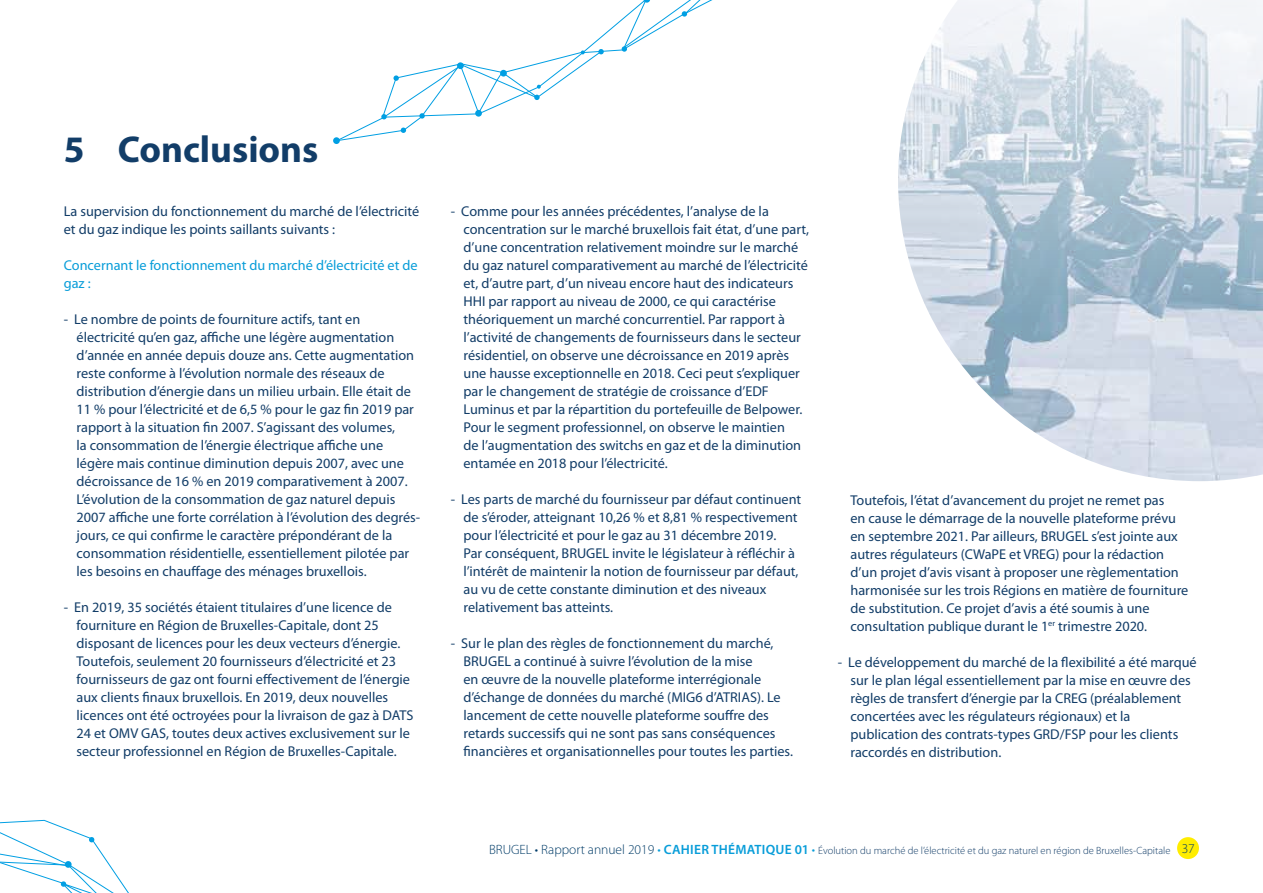
<style>
.page{position:relative;width:1263px;height:893px;background:#fff}
.page>*{position:absolute;margin:0;border:0;box-sizing:border-box;transform-origin:0 0}
.t1{font:700 37.5px "Myriad Pro";color:#123d68}
.t2{font:14.25px/18px "Myriad Pro";color:#123d68}
.t3{font:14.25px/18px "Myriad Pro";color:#089dd9}
.t4{font:300 10.5px "Myriad Pro";color:#123d68}
.s1{font-size:13.5px;color:#003c68}
.s2{font-size:13.5px;color:#089dd9}
.s3{font-weight:600;font-size:13.5px;color:#089dd9}
</style>
<div class="page">
<svg style="left:0;top:819px;width:129px;height:74px"></svg>
<div style="left:333px;top:137px;width:7px;height:7px;background:#009fe3;border-radius:50%"></div>
<svg style="left:335px;top:0;width:378px;height:141px"></svg>
<img style="left:898px;top:0;width:365px;height:481px">
<div style="left:1177px;top:837px;width:22px;height:22px;background:#ffed00;border-radius:50%"></div>
<h1 class="t1" style="left:64px;top:128px;width:256px">5 Conclusions</h1>
<p class="t2" style="left:64px;top:202px;width:357px">La supervision du fonctionnement du marché de l’électricité et du gaz indique les points saillants suivants :</p>
<p class="t3" style="left:64px;top:256px;width:355px">Concernant le fonctionnement du marché d’électricité et de gaz :</p>
<p class="t2" style="left:77px;top:310px;width:345px;text-indent:-13px">- Le nombre de points de fourniture actifs, tant en électricité qu’en gaz, affiche une légère augmentation d’année en année depuis douze ans. Cette augmentation reste conforme à l’évolution normale des réseaux de distribution d’énergie dans un milieu urbain. Elle était de 11 % pour l’électricité et de 6,5 % pour le gaz fin 2019 par rapport à la situation fin 2007. S’agissant des volumes,<br>la consommation de l’énergie électrique affiche une légère mais continue diminution depuis 2007, avec une décroissance de 16 % en 2019 comparativement à 2007.<br>L’évolution de la consommation de gaz naturel depuis 2007 affiche une forte corrélation à l’évolution des degrés&shy;jours, ce qui confirme le caractère prépondérant de la consommation résidentielle, essentiellement pilotée par les besoins en chauffage des ménages bruxellois.</p>
<p class="t2" style="left:77px;top:598px;width:338px;text-indent:-13px">- En 2019, 35 sociétés étaient titulaires d’une licence de fourniture en Région de Bruxelles-Capitale, dont 25 disposant de licences pour les deux vecteurs d’énergie.<br>Toutefois, seulement 20 fournisseurs d’électricité et 23 fournisseurs de gaz ont fourni effectivement de l’énergie aux clients finaux bruxellois. En 2019, deux nouvelles licences ont été octroyées pour la livraison de gaz à DATS 24 et OMV GAS, toutes deux actives exclusivement sur le secteur professionnel en Région de Bruxelles-Capitale.</p>
<p class="t2" style="left:463px;top:202px;width:347px;text-indent:-13px">- Comme pour les années précédentes, l’analyse de la concentration sur le marché bruxellois fait état, d’une part, d’une concentration relativement moindre sur le marché du gaz naturel comparativement au marché de l’électricité et, d’autre part, d’un niveau encore haut des indicateurs HHI par rapport au niveau de 2000, ce qui caractérise théoriquement un marché concurrentiel. Par rapport à l’activité de changements de fournisseurs dans le secteur résidentiel, on observe une décroissance en 2019 après une hausse exceptionnelle en 2018. Ceci peut s’expliquer par le changement de stratégie de croissance d’EDF Luminus et par la répartition du portefeuille de Belpower.<br>Pour le segment professionnel, on observe le maintien<br>de l’augmentation des switchs en gaz et de la diminution entamée en 2018 pour l’électricité.</p>
<p class="t2" style="left:463px;top:490px;width:339px;text-indent:-13px">- Les parts de marché du fournisseur par défaut continuent de s’éroder, atteignant 10,26 % et 8,81 % respectivement pour l’électricité et pour le gaz au 31 décembre 2019.<br>Par conséquent, BRUGEL invite le législateur à réfléchir à l’intérêt de maintenir la notion de fournisseur par défaut, au vu de cette constante diminution et des niveaux relativement bas atteints.</p>
<p class="t2" style="left:463px;top:634px;width:331px;text-indent:-13px">- Sur le plan des règles de fonctionnement du marché, BRUGEL a continué à suivre l’évolution de la mise<br>en œuvre de la nouvelle plateforme interrégionale d’échange de données du marché (MIG6 d’ATRIAS). Le lancement de cette nouvelle plateforme souffre des retards successifs qui ne sont pas sans conséquences financières et organisationnelles pour toutes les parties.</p>
<p class="t2" style="left:850px;top:491px;width:339px">Toutefois, l’état d’avancement du projet ne remet pas<br>en cause le démarrage de la nouvelle plateforme prévu en septembre 2021. Par ailleurs, BRUGEL s’est jointe aux autres régulateurs (CWaPE et VREG) pour la rédaction d’un projet d’avis visant à proposer une règlementation harmonisée sur les trois Régions en matière de fourniture de substitution. Ce projet d’avis a été soumis à une consultation publique durant le 1<sup>er</sup> trimestre 2020.</p>
<p class="t2" style="left:850px;top:653px;width:348px;text-indent:-13px">- Le développement du marché de la flexibilité a été marqué sur le plan légal essentiellement par la mise en œuvre des règles de transfert d’énergie par la CREG (préalablement concertées avec les régulateurs régionaux) et la publication des contrats-types GRD/FSP pour les clients raccordés en distribution.</p>
<p class="t4" style="left:489px;top:844px;width:707px"><span class="s1">BRUGEL • Rapport annuel 2019</span> <span class="s2">•</span> <span class="s3">CAHIER THÉMATIQUE 01</span> <span class="s2">•</span> Évolution du marché de l’électricité et du gaz naturel en région de Bruxelles-Capitale <span class="s1">37</span></p>
</div>
